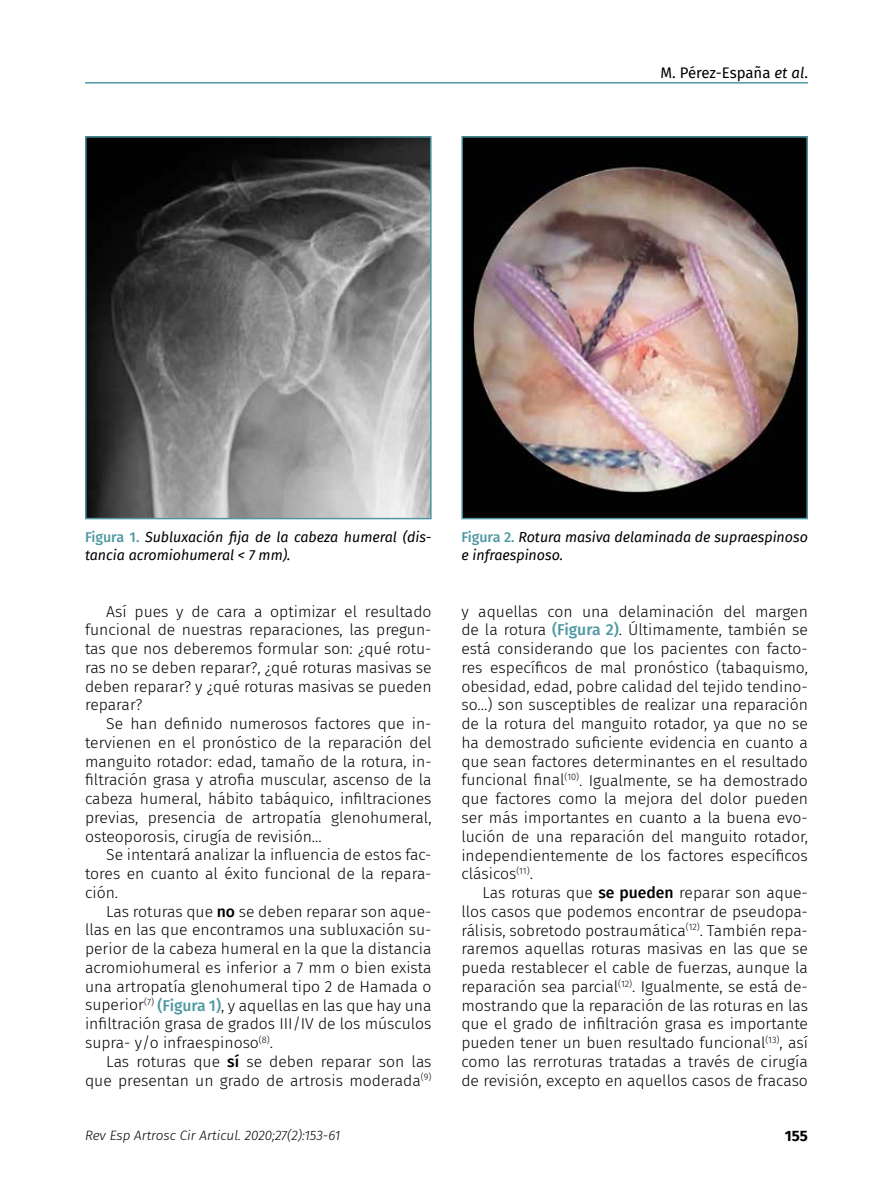
<style>
.page{position:relative;width:893px;height:1191px;background:#fff}
.page>*{position:absolute;margin:0;border:0;box-sizing:border-box;transform-origin:0 0}
.t1{font:300 15.75px/18.8px "Fira Sans";color:#000;text-align:justify}
.t2{font:15px "Fira Sans";letter-spacing:-.005em;color:#000}
.t3{font:700 15px "Fira Sans";color:#000}
.t4{font:italic 14.25px/18.8px "Fira Sans";color:#000}
.t5{font:italic 300 13.5px "Fira Sans";color:#000}
.s1{font-style:italic}
.s2{font-weight:500;font-style:normal;color:#4e98a2}
.s3{font-weight:500}
.s4{font-weight:500;color:#4e98a2}
</style>
<div class="page">
<hr style="left:85px;top:82px;width:723px;height:2px;background:#4e98a2">
<img style="left:88px;top:139px;width:341px;height:377px">
<div style="left:85px;top:136px;width:347px;height:383px;border:2px solid #4e98a2"></div>
<img style="left:464px;top:139px;width:341px;height:377px">
<div style="left:461px;top:136px;width:347px;height:383px;border:2px solid #4e98a2"></div>
<p class="t2" style="left:660px;top:61px;width:149px">M. Pérez-España <span class="s1">et al</span>.</p>
<p class="t4" style="left:85px;top:527px;width:348px"><span class="s2">Figura 1.</span> Subluxación fija de la cabeza humeral (dis&shy;tancia acromiohumeral &lt; 7 mm).</p>
<p class="t4" style="left:461px;top:527px;width:348px"><span class="s2">Figura 2.</span> Rotura masiva delaminada de supraespinoso e infraespinoso.</p>
<p class="t1" style="left:85px;top:602px;width:348px;text-indent:21px">Así pues y de cara a optimizar el resultado funcional de nuestras reparaciones, las pregun&shy;tas que nos deberemos formular son: ¿qué rotu&shy;ras no se deben reparar?, ¿qué roturas masivas se deben reparar? y ¿qué roturas masivas se pueden reparar?</p>
<p class="t1" style="left:85px;top:714px;width:348px;text-indent:21px">Se han definido numerosos factores que in&shy;tervienen en el pronóstico de la reparación del manguito rotador: edad, tamaño de la rotura, in&shy;filtración grasa y atrofia muscular, ascenso de la cabeza humeral, hábito tabáquico, infiltraciones previas, presencia de artropatía glenohumeral, osteoporosis, cirugía de revisión…</p>
<p class="t1" style="left:85px;top:845px;width:348px;text-indent:21px">Se intentará analizar la influencia de estos fac&shy;tores en cuanto al éxito funcional de la repara&shy;ción.</p>
<p class="t1" style="left:85px;top:901px;width:348px;text-indent:21px">Las roturas que <span class="s3">no</span> se deben reparar son aque&shy;llas en las que encontramos una subluxación su&shy;perior de la cabeza humeral en la que la distancia acromiohumeral es inferior a 7 mm o bien exista una artropatía glenohumeral tipo 2 de Hamada o superior<sup>(7)</sup> <span class="s4">(Figura 1)</span>, y aquellas en las que hay una infiltración grasa de grados III/IV de los músculos supra- y/o infraespinoso<sup>(8)</sup>.</p>
<p class="t1" style="left:85px;top:1052px;width:348px;text-align:right">Las roturas que <span class="s3">sí</span> se deben reparar son las que presentan un grado de artrosis moderada<sup>(9)</sup></p>
<p class="t5" style="left:85px;top:1125px;width:257px">Rev Esp Artrosc Cir Articul. 2020;27(2):153-61</p>
<p class="t1" style="left:461px;top:602px;width:348px">y aquellas con una delaminación del margen de la rotura <span class="s4">(Figura 2)</span>. Últimamente, también se está considerando que los pacientes con facto&shy;res específicos de mal pronóstico (tabaquismo, obesidad, edad, pobre calidad del tejido tendino&shy;so…) son susceptibles de realizar una reparación de la rotura del manguito rotador, ya que no se ha demostrado suficiente evidencia en cuanto a que sean factores determinantes en el resultado funcional final<sup>(10)</sup>. Igualmente, se ha demostrado que factores como la mejora del dolor pueden ser más importantes en cuanto a la buena evo&shy;lución de una reparación del manguito rotador, independientemente de los factores específicos clásicos<sup>(11)</sup>.</p>
<p class="t1" style="left:461px;top:883px;width:348px;text-indent:21px">Las roturas que <span class="s3">se pueden</span> reparar son aque&shy;llos casos que podemos encontrar de pseudopa&shy;rálisis, sobretodo postraumática<sup>(12)</sup>. También repa&shy;raremos aquellas roturas masivas en las que se pueda restablecer el cable de fuerzas, aunque la reparación sea parcial<sup>(12)</sup>. Igualmente, se está de&shy;mostrando que la reparación de las roturas en las que el grado de infiltración grasa es importante pueden tener un buen resultado funcional<sup>(13)</sup>, así como las rerroturas tratadas a través de cirugía de revisión, excepto en aquellos casos de fracaso</p>
<p class="t3" style="left:785px;top:1123px;width:24px">155</p>
</div>
